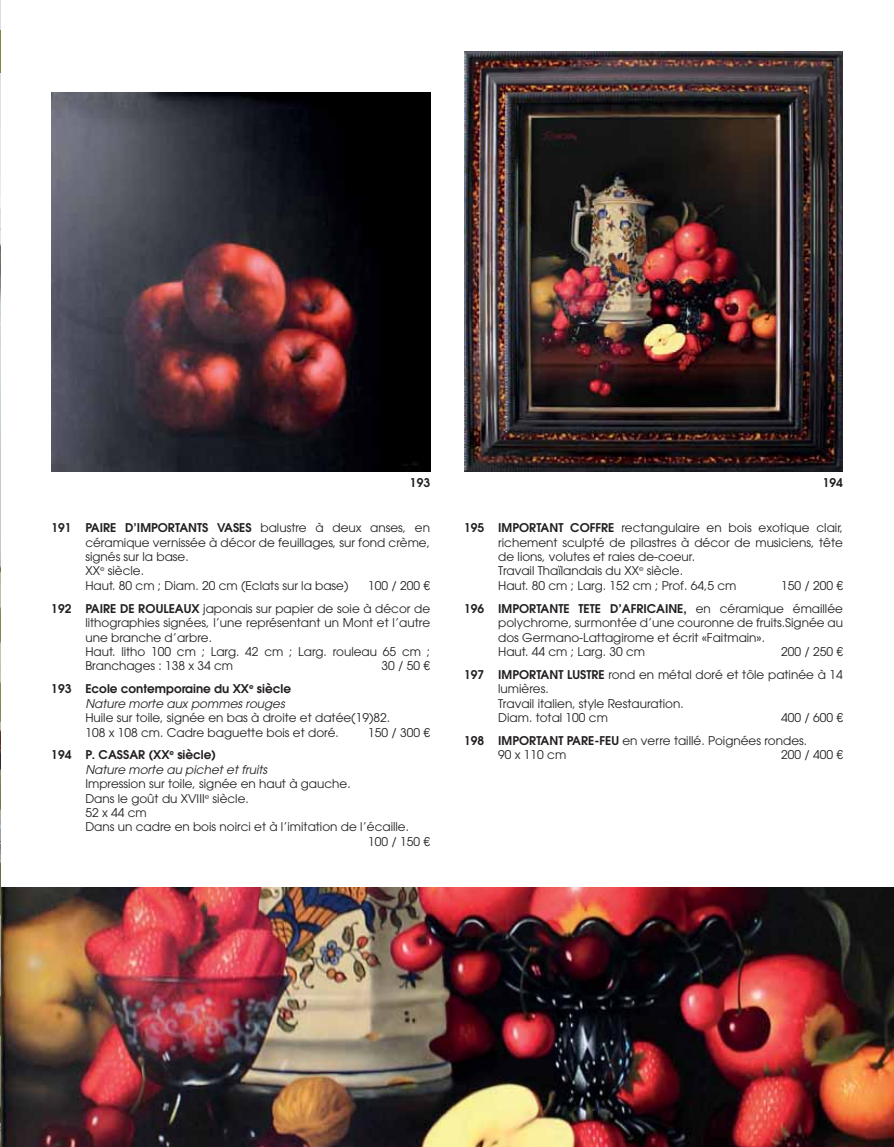
<style>
.page{position:relative;width:894px;height:1147px;background:#fff}
.page>*{position:absolute;margin:0;border:0;box-sizing:border-box;transform-origin:0 0}
.t1{font:12px/14.4px "ITC Avant Garde Pro";color:#231f20}
.t2{font:600 12px/14.4px "ITC Avant Garde Pro";color:#231f20}
.t3{font:italic 12px/14.4px "ITC Avant Garde Pro";color:#231f20}
.s1{font-weight:600}
.s2{font-weight:400;font-style:italic}
.s3{font-weight:600;font-style:normal}
.s4{font-weight:400}
</style>
<div class="page">
<img style="left:1px;top:887px;width:892px;height:260px">
<img style="left:0;top:0;width:1px;height:1147px">
<hr style="left:0;top:30px;width:1px;height:43px;background:#7f8938">
<img style="left:51px;top:93px;width:379px;height:378px">
<img style="left:464px;top:51px;width:378px;height:420px">
<p class="t2" style="left:410px;top:476px;width:22px">193</p>
<p class="t2" style="left:822px;top:476px;width:22px">194</p>
<p class="t1" style="left:85px;top:521px;width:346px;text-indent:-34px"><span class="s1">191 PAIRE D’IMPORTANTS VASES</span> balustre à deux anses, en céramique vernissée à décor de feuillages, sur fond crème, signés sur la base.<br>XX<sup>e</sup> siècle.<br>Haut. 80 cm ; Diam. 20 cm (Eclats sur la base)</p>
<p class="t1" style="left:51px;top:575px;width:380px;line-height:23px;text-align:right">100 / 200 €<br><span class="s1">192 PAIRE DE ROULEAUX</span> japonais sur papier de soie à décor de</p>
<p class="t1" style="left:85px;top:616px;width:346px">lithographies signées, l’une représentant un Mont et l’autre une branche d’arbre.<br>Haut. litho 100 cm ; Larg. 42 cm ; Larg. rouleau 65 cm ; Branchages : 138 x 34 cm</p>
<p class="t1" style="left:381px;top:660px;width:50px">30 / 50 €</p>
<p class="t2" style="left:85px;top:682px;width:207px;text-indent:-34px">193 Ecole contemporaine du XX<sup>e</sup> siècle<br><span class="s2">Nature morte aux pommes rouges</span></p>
<p class="t1" style="left:85px;top:711px;width:306px">Huile sur toile, signée en bas à droite et datée(19)82.<br>108 x 108 cm. Cadre baguette bois et doré.</p>
<p class="t1" style="left:368px;top:726px;width:63px">150 / 300 €</p>
<p class="t3" style="left:85px;top:749px;width:183px;text-indent:-34px"><span class="s3">194 P. CASSAR (XX</span><sup>e</sup> <span class="s3">siècle)<br></span>Nature morte au pichet et fruits</p>
<p class="t1" style="left:85px;top:777px;width:267px">Impression sur toile, signée en haut à gauche.</p>
<p class="t1" style="left:85px;top:792px;width:165px">Dans le goût du XVIII<sup>e</sup> siècle.</p>
<p class="t1" style="left:85px;top:806px;width:63px">52 x 44 cm</p>
<p class="t1" style="left:85px;top:821px;width:325px">Dans un cadre en bois noirci et à l’imitation de l’écaille.</p>
<p class="t1" style="left:368px;top:835px;width:63px">100 / 150 €</p>
<p class="t1" style="left:498px;top:521px;width:346px;text-indent:-34px"><span class="s1">195 IMPORTANT COFFRE</span> rectangulaire en bois exotique clair, richement sculpté de pilastres à décor de musiciens, tête de lions, volutes et raies de-coeur.<br>Travail Thaïlandais du XX<sup>e</sup> siècle.<br>Haut. 80 cm ; Larg. 152 cm ; Prof. 64,5 cm</p>
<p class="t2" style="left:464px;top:575px;width:380px;line-height:23px;text-align:right"><span class="s4">150 / 200 €<br></span>196 IMPORTANTE TETE D’AFRICAINE, <span class="s4">en céramique émaillée</span></p>
<p class="t1" style="left:498px;top:616px;width:346px">polychrome, surmontée d’une couronne de fruits.Signée au dos Germano-Lattagirome et écrit «Faitmain».<br>Haut. 44 cm ; Larg. 30 cm</p>
<p class="t1" style="left:464px;top:641px;width:380px;line-height:23px;text-align:right">200 / 250 €<br><span class="s1">197 IMPORTANT LUSTRE</span> rond en métal doré et tôle patinée à 14</p>
<p class="t1" style="left:498px;top:682px;width:187px">lumières.<br>Travail italien, style Restauration.<br>Diam. total 100 cm</p>
<p class="t1" style="left:464px;top:707px;width:380px;line-height:23px;text-indent:317px">400 / 600 €<br><span class="s1">198 IMPORTANT PARE-FEU</span> en verre taillé. Poignées rondes.</p>
<p class="t1" style="left:498px;top:749px;width:69px">90 x 110 cm</p>
<p class="t1" style="left:780px;top:749px;width:63px">200 / 400 €</p>
</div>
